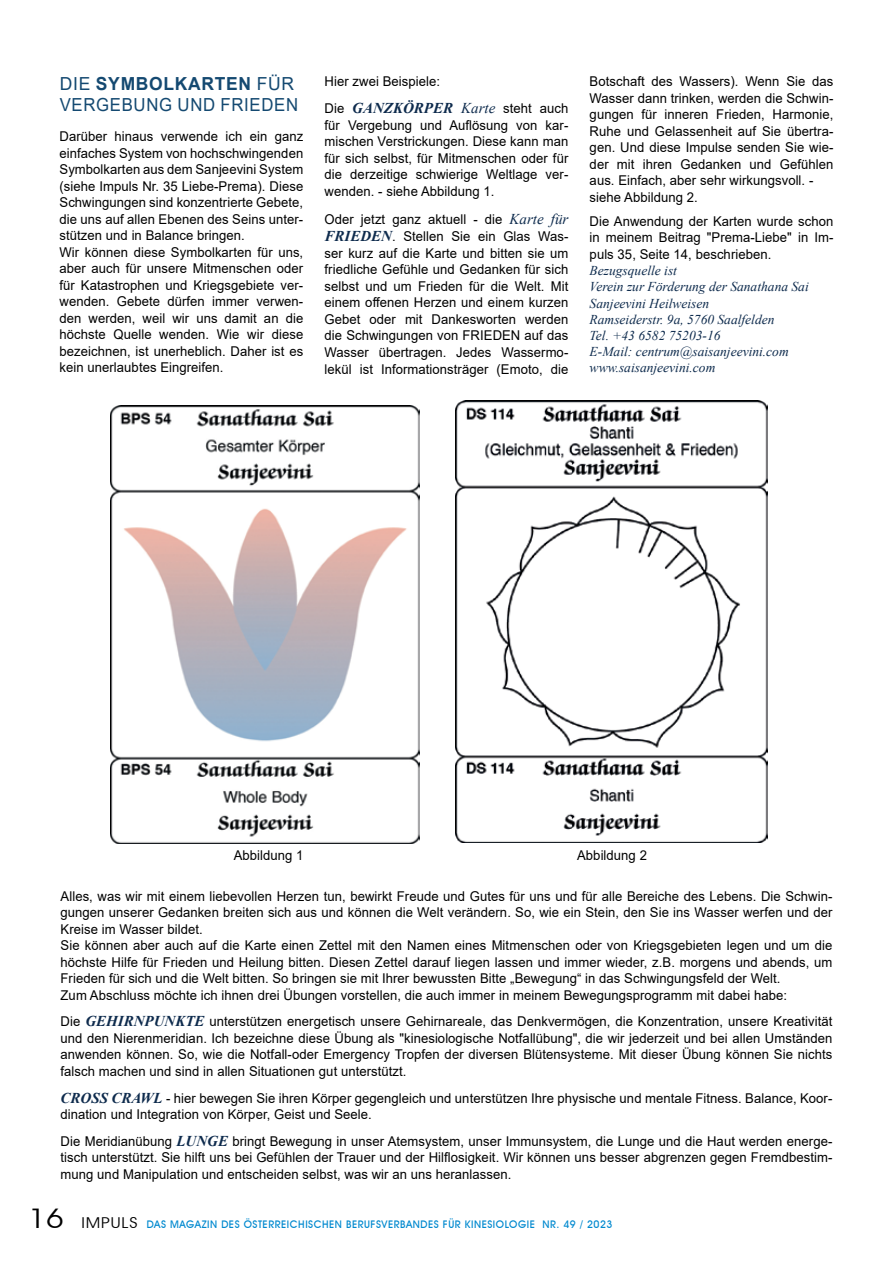
<style>
.page{position:relative;width:893px;height:1263px;background:#fff}
.page>*{position:absolute;margin:0;border:0;box-sizing:border-box;transform-origin:0 0}
.t1{font:18px/21.6px "Arial";color:#144971}
.t2{font:18px "Arial";color:#144971;scale:.93 1}
.t3{font:13.5px/16.5px "Arial";letter-spacing:.005em;color:#000}
.t4{font:italic 13.5px/16.2px "Times New Roman";color:#0e2b4d}
.t5{font:500 10.5px "Avant Garde IT Cby BT";letter-spacing:.05em;color:#0089cf}
.s1{font-weight:700}
.s2{font-family:"Times New Roman";font-weight:700;font-style:italic;font-size:15px;color:#0e2b4d}
.s3{font-family:"Times New Roman";font-style:italic;font-size:15px;color:#0e2b4d}
.s4{font-weight:400;font-size:27px;color:#000}
.s5{font-weight:400;font-size:15px;color:#000}
</style>
<div class="page">
<img style="left:456px;top:400px;width:312px;height:442px">
<img style="left:110px;top:405px;width:309px;height:438px">
<h1 class="t1" style="left:60px;top:72px;width:210px">Die <span class="s1">SYMBOLKARTEN</span> für<br>Vergebung</h1>
<h1 class="t2" style="left:178px;top:93px;width:14px">und</h1>
<h1 class="t2" style="left:221px;top:93px;width:25px">Frieden</h1>
<p class="t3" style="left:60px;top:128px;width:245px">Darüber hinaus verwende ich ein ganz einfaches System von hochschwingenden Symbolkarten aus dem Sanjeevini System (siehe Impuls Nr. 35 Liebe-Prema). Diese Schwingungen sind konzentrierte Gebete, die uns auf allen Ebenen des Seins unter&shy;stützen und in Balance bringen.<br>Wir können diese Symbolkarten für uns, aber auch für unsere Mitmenschen oder für Katastrophen und Kriegsgebiete ver&shy;wenden. Gebete dürfen immer verwen&shy;den werden, weil wir uns damit an die höchste Quelle wenden. Wie wir diese bezeichnen, ist unerheblich. Daher ist es kein unerlaubtes Eingreifen.</p>
<p class="t3" style="left:325px;top:68px;width:245px;line-height:26.7px">Hier zwei Beispiele:<br>Die <span class="s2">GANZKÖRPER</span> <span class="s3">Karte</span> steht auch</p>
<p class="t3" style="left:325px;top:116px;width:245px;text-align:justify">für Vergebung und Auflösung von kar&shy;mischen Verstrickungen. Diese kann man für sich selbst, für Mitmenschen oder für die derzeitige schwierige Weltlage ver&shy;wenden. - siehe Abbildung 1.</p>
<p class="t3" style="left:325px;top:211px;width:245px;text-align:justify">Oder jetzt ganz aktuell - die <span class="s3">Karte für </span><span class="s2">FRIEDEN</span>. Stellen Sie ein Glas Was&shy;ser kurz auf die Karte und bitten sie um friedliche Gefühle und Gedanken für sich selbst und um Frieden für die Welt. Mit einem offenen Herzen und einem kurzen Gebet oder mit Dankesworten werden die Schwingungen von FRIEDEN auf das Wasser übertragen. Jedes Wassermo&shy;lekül ist I nformationsträger (Emoto, die</p>
<p class="t3" style="left:590px;top:73px;width:245px">Botschaft des Wassers). Wenn Sie das Wasser dann trinken, werden die Schwin&shy;gungen für inneren Frieden, Harmonie, Ruhe und Gelassenheit auf Sie übertra&shy;gen. Und diese Impulse senden Sie wie&shy;der mit ihren Gedanken und Gefühlen aus. Einfach, aber sehr wirkungsvoll. - siehe Abbildung 2.</p>
<p class="t3" style="left:590px;top:213px;width:245px;text-align:justify">Die Anwendung der Karten wurde schon in meinem Beitrag "Prema-Liebe" in I m&shy;puls 35, Seite 14, beschrieben.</p>
<p class="t4" style="left:590px;top:262px;width:221px">Bezugsquelle ist<br>Verein zur Förderung der Sanathana Sai<br>Sanjeevini Heilweisen<br>Ramseiderstr. 9a, 5760 Saalfelden<br>Tel. +43 6582 75203-16<br>E-Mail: centrum@saisanjeevini.com www.saisanjeevini.com</p>
<p class="t3" style="left:234px;top:847px;width:71px">Abbildung 1</p>
<p class="t3" style="left:577px;top:847px;width:71px">Abbildung 2</p>
<p class="t3" style="left:61px;top:888px;width:773px">Alles, was wir mit einem liebevollen Herzen tun, bewirkt Freude und Gutes für uns und für alle Bereiche des Lebens. Die Schwin&shy;gungen unserer Gedanken breiten sich aus und können die Welt verändern. So, wie ein Stein, den Sie ins Wasser werfen und der Kreise im Wasser bildet.<br>Sie können aber auch auf die Karte einen Zettel mit den Namen eines Mitmenschen oder von Kriegsgebieten legen und um die höchste Hilfe für Frieden und Heilung bitten. Diesen Zettel darauf liegen lassen und immer wieder, z.B. morgens und abends, um Frieden für sich und die Welt bitten. So bringen sie mit Ihrer bewussten Bitte „Bewegung“ in das Schwingungsfeld der Welt.<br>Zum Abschluss möchte ich ihnen drei Übungen vorstellen, die auch immer in meinem Bewegungsprogramm mit dabei habe:</p>
<p class="t3" style="left:61px;top:1013px;width:773px;text-align:justify">Die <span class="s2">GEHIRNPUNKTE</span> unterstützen energetisch unsere Gehirnareale, das Denkvermögen, die Konzentration, unsere Kreativität und den Nierenmeridian. Ich bezeichne diese Übung als "kinesiologische Notfallübung", die wir jederzeit und bei allen Umständen anwenden können. So, wie die Notfall-oder Emergency Tropfen der diversen Blütensysteme. Mit dieser Übung können Sie nichts falsch machen und sind in allen Situationen gut unterstützt.</p>
<p class="t3" style="left:61px;top:1089px;width:773px"><span class="s2">CROSS CRAWL</span> - hier bewegen Sie ihren Körper gegengleich und unterstützen Ihre physische und mentale Fitness. Balance, Koor&shy;dination und Integration von Körper, Geist und Seele.</p>
<p class="t3" style="left:61px;top:1133px;width:773px;text-align:justify">Die Meridianübung <span class="s2">LUNGE</span> bringt Bewegung in unser Atemsystem, unser Immunsystem, die Lunge und die Haut werden energe&shy;tisch unterstützt. Sie hilft uns bei Gefühlen der Trauer und der Hilflosigkeit. Wir können uns besser abgrenzen gegen Fremdbestim&shy;mung und Manipulation und entscheiden selbst, was wir an uns heranlassen.</p>
<p class="t5" style="left:28px;top:1218px;width:586px"><span class="s4">16</span> <span class="s5">IMPULS</span> DAS MAGAZIN DES ÖSTERREICHISCHEN BERUFSVERBANDES FÜR KINESIOLOGIE NR. 49 / 2023</p>
</div>
